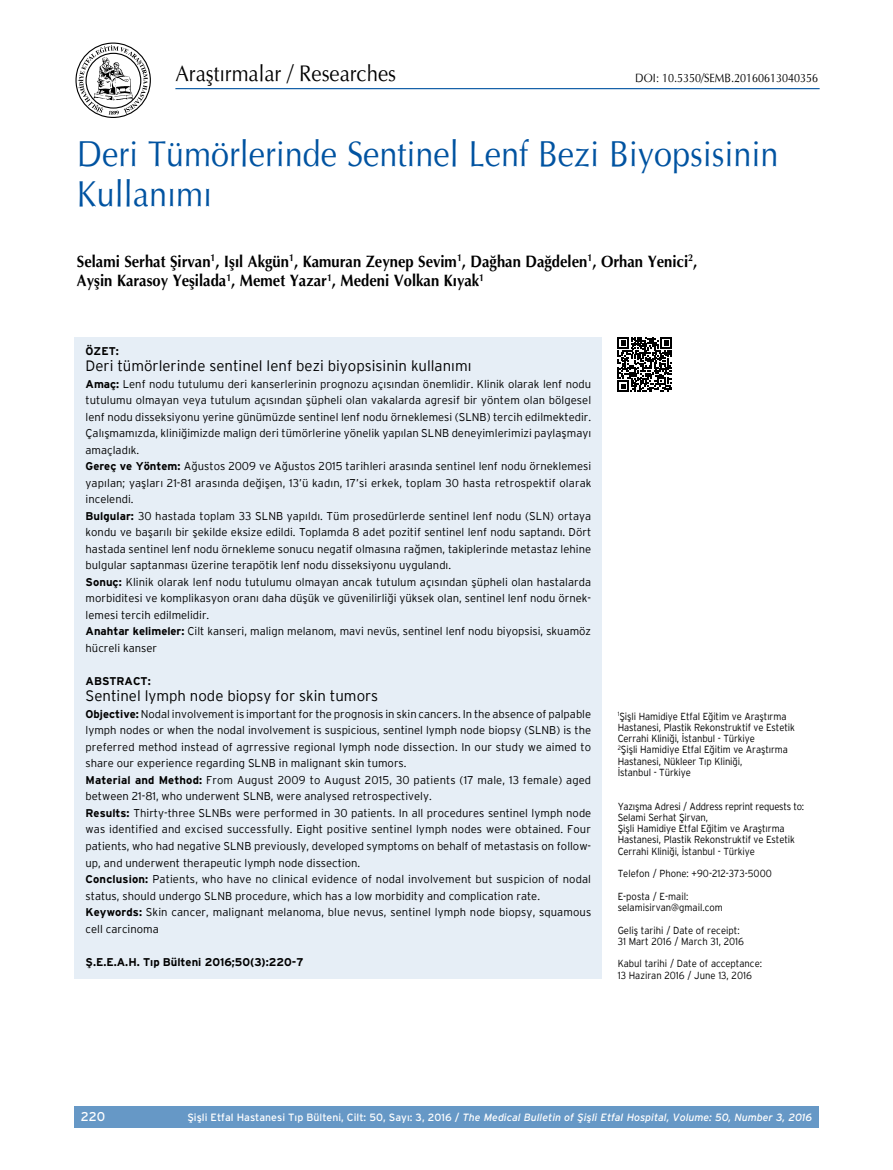
<style>
.page{position:relative;width:893px;height:1170px;background:#fff}
.page>*{position:absolute;margin:0;border:0;box-sizing:border-box;transform-origin:0 0}
.t1{font:36px/40.5px "Optima";color:#0053a1;scale:.9 1}
.t2{font:22.5px "Optima";color:#000;scale:.9 1}
.t3{font:700 16.5px/19.8px "Optima";color:#000;scale:.9 1}
.t4{font:300 15px "Interstate";color:#000}
.t5{font:12.75px "Interstate";color:#fff}
.t6{font:12px "Optima";color:#000;scale:.9 1}
.t7{font:300 11.25px/16.5px "Interstate";color:#000}
.t8{font:700 11.25px "Interstate";color:#000}
.t9{font:italic 10.5px "Interstate";color:#fff}
.t10{font:300 10.2px/11.2px "Interstate";letter-spacing:-.01em;color:#000;scale:.93 1}
.s1{font-weight:700}
.s2{font-style:normal}
</style>
<div class="page">
<div style="left:74px;top:1106px;width:745px;height:21px;background:#6698c6"></div>
<hr style="left:175px;top:88px;width:645px;height:1px;background:#0053a1">
<div style="left:75px;top:43px;width:76px;height:75px;border:1px solid #000;border-radius:50%"></div>
<svg style="left:78px;top:45px;width:70px;height:70px"></svg>
<div style="left:74px;top:337px;width:528px;height:641px;background:#e6eef6"></div>
<svg style="left:617px;top:337px;width:55px;height:55px"></svg>
<h2 class="t2" style="left:175px;top:60px;width:247px">Araştırmalar / Researches</h2>
<p class="t6" style="left:635px;top:71px;width:205px">DOI: 10.5350/SEMB.20160613040356</p>
<h1 class="t1" style="left:77px;top:133px;width:781px">Deri Tümörlerinde Sentinel Lenf Bezi Biyopsisinin<br>Kullanımı</h1>
<h3 class="t3" style="left:77px;top:251px;width:691px">Selami Serhat Şirvan<sup>1</sup>, Işıl Akgün<sup>1</sup>, Kamuran Zeynep Sevim<sup>1</sup>, Dağhan Dağdelen<sup>1</sup>, Orhan Yenici<sup>2</sup>,<br>Ayşin Karasoy Yeşilada<sup>1</sup>, Memet Yazar<sup>1</sup>, Medeni Volkan Kıyak<sup>1</sup></h3>
<p class="t8" style="left:86px;top:344px;width:35px">ÖZET:</p>
<h3 class="t4" style="left:86px;top:357px;width:387px">Deri tümörlerinde sentinel lenf bezi biyopsisinin kullanımı</h3>
<p class="t7" style="left:86px;top:375px;width:507px"><span class="s1">Amaç:</span> Lenf nodu tutulumu deri kanserlerinin prognozu açısından önemlidir. Klinik olarak lenf nodu tutulumu olmayan veya tutulum açısından şüpheli olan vakalarda agresif bir yöntem olan bölgesel lenf nodu disseksiyonu yerine günümüzde sentinel lenf nodu örneklemesi (SLNB) tercih edilmektedir.<br>Çalışmamızda, kliniğimizde malign deri tümörlerine yönelik yapılan SLNB deneyimlerimizi paylaşmayı amaçladık.<br><span class="s1">Gereç ve Yöntem:</span> Ağustos 2009 ve Ağustos 2015 tarihleri arasında sentinel lenf nodu örneklemesi yapılan; yaşları 21-81 arasında değişen, 13’ü kadın, 17’si erkek, toplam 30 hasta retrospektif olarak incelendi.<br><span class="s1">Bulgular:</span> 30 hastada toplam 33 SLNB yapıldı. Tüm prosedürlerde sentinel lenf nodu (SLN) ortaya kondu ve başarılı bir şekilde eksize edildi. Toplamda 8 adet pozitif sentinel lenf nodu saptandı. Dört hastada sentinel lenf nodu örnekleme sonucu negatif olmasına rağmen, takiplerinde metastaz lehine bulgular saptanması üzerine terapötik lenf nodu disseksiyonu uygulandı.<br><span class="s1">Sonuç:</span> Klinik olarak lenf nodu tutulumu olmayan ancak tutulum açısından şüpheli olan hastalarda morbiditesi ve komplikasyon oranı daha düşük ve güvenilirliği yüksek olan, sentinel lenf nodu örnek&shy;lemesi tercih edilmelidir.<br><span class="s1">Anahtar kelimeler:</span> Cilt kanseri, malign melanom, mavi nevüs, sentinel lenf nodu biyopsisi, skuamöz hücreli kanser</p>
<p class="t8" style="left:86px;top:674px;width:67px">ABSTRACT:</p>
<h3 class="t4" style="left:86px;top:687px;width:294px">Sentinel lymph node biopsy for skin tumors</h3>
<p class="t7" style="left:86px;top:705px;width:507px"><span class="s1">Objective:</span> Nodal involvement is important for the prognosis in skin cancers. In the absence of palpable lymph nodes or when the nodal involvement is suspicious, sentinel lymph node biopsy (SLNB) is the preferred method instead of agrressive regional lymph node dissection. In our study we aimed to share our experience regarding SLNB in malignant skin tumors.<br><span class="s1">Material and Method:</span> From August 2009 to August 2015, 30 patients (17 male, 13 female) aged between 21-81, who underwent SLNB, were analysed retrospectively.<br><span class="s1">Results:</span> Thirty-three SLNBs were performed in 30 patients. In all procedures sentinel lymph node was identified and excised successfully. Eight positive sentinel lymph nodes were obtained. Four patients, who had negative SLNB previously, developed symptoms on behalf of metastasis on follow&shy;up, and underwent therapeutic lymph node dissection.<br><span class="s1">Conclusion:</span> Patients, who have no clinical evidence of nodal involvement but suspicion of nodal status, should undergo SLNB procedure, which has a low morbidity and complication rate.<br><span class="s1">Keywords:</span> Skin cancer, malignant melanoma, blue nevus, sentinel lymph node biopsy, squamous cell carcinoma</p>
<p class="t8" style="left:86px;top:955px;width:220px">Ş.E.E.A.H. Tıp Bülteni 2016;50(3):220-7</p>
<p class="t10" style="left:618px;top:710px;width:192px"><sup>1</sup>Şişli Hamidiye Etfal Eğitim ve Araştırma Hastanesi, Plastik Rekonstruktif ve Estetik Cerrahi Kliniği, İstanbul - Türkiye<br><sup>2</sup>Şişli Hamidiye Etfal Eğitim ve Araştırma Hastanesi, Nükleer Tıp Kliniği,<br>İstanbul - Türkiye</p>
<p class="t10" style="left:618px;top:800px;width:202px">Yazışma Adresi / Address reprint requests to:<br>Selami Serhat Şirvan,<br>Şişli Hamidiye Etfal Eğitim ve Araştırma Hastanesi, Plastik Rekonstruktif ve Estetik Cerrahi Kliniği, İstanbul - Türkiye</p>
<p class="t10" style="left:618px;top:867px;width:167px">Telefon / Phone: +90-212-373-5000</p>
<p class="t10" style="left:618px;top:890px;width:115px">E-posta / E-mail: selamisirvan@gmail.com</p>
<p class="t10" style="left:618px;top:924px;width:137px">Geliş tarihi / Date of receipt:<br>31 Mart 2016 / March 31, 2016</p>
<p class="t10" style="left:618px;top:957px;width:157px">Kabul tarihi / Date of acceptance:<br>13 Haziran 2016 / June 13, 2016</p>
<p class="t5" style="left:81px;top:1108px;width:26px">220</p>
<p class="t9" style="left:187px;top:1110px;width:626px"><span class="s2">Şişli Etfal Hastanesi T›p Bülteni, Cilt: 50, Say›: 3, 2016 /</span> The Medical Bulletin of Şişli Etfal Hospital, Volume: 50, Number 3, 2016</p>
</div>
